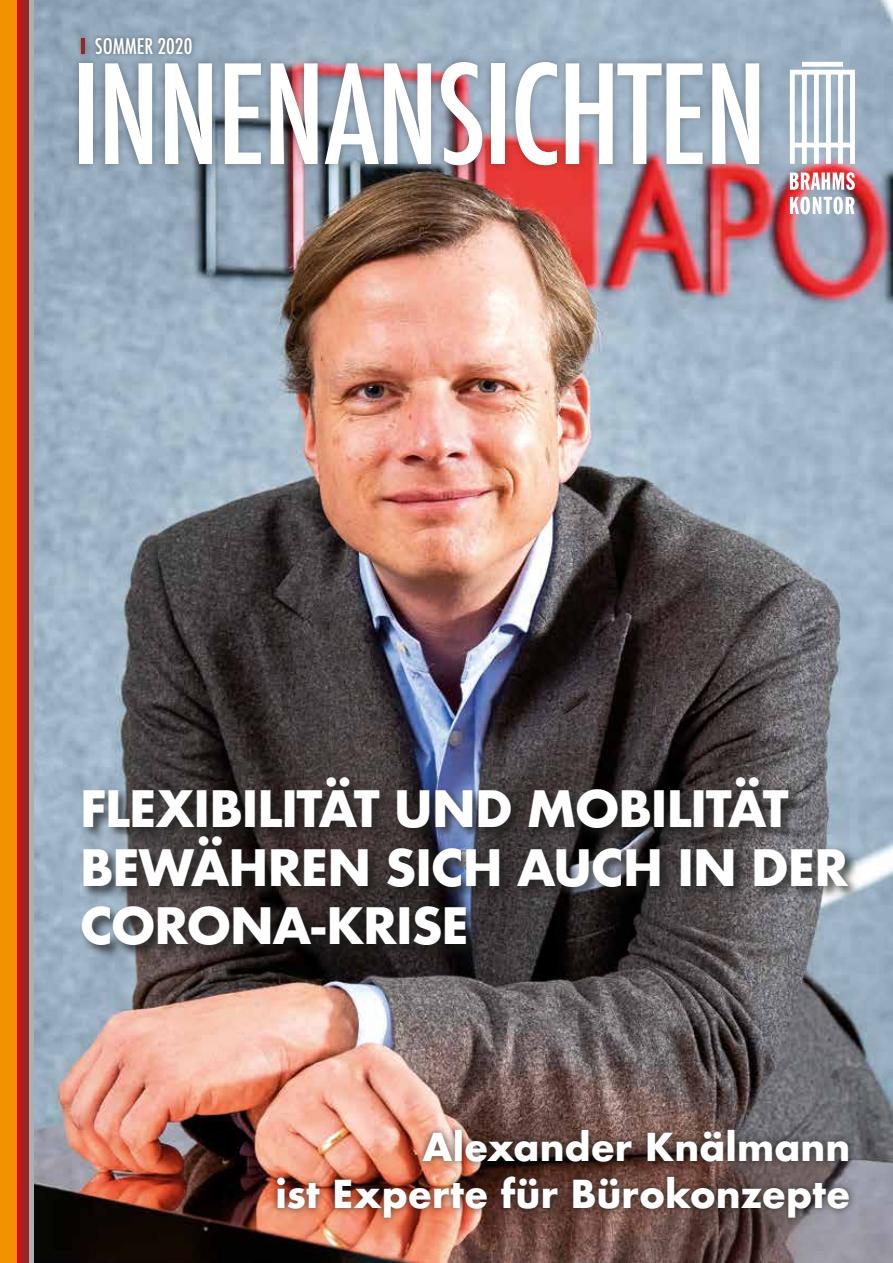
<style>
.page{position:relative;width:893px;height:1263px;background:#fff}
.page>*{position:absolute;margin:0;border:0;box-sizing:border-box;transform-origin:0 0}
.t1{font:500 condensed 133.5px "Futura";letter-spacing:-.02em;color:#fff}
.t2{font:700 48.75px/58.5px "Futura";letter-spacing:-.03em;color:#fff}
.t3{font:700 37.5px/46.2px "Futura";color:#fff;text-align:right}
.t4{font:500 condensed 21px "Futura";color:#fff}
</style>
<div class="page">
<img style="left:34px;top:0;width:859px;height:1263px">
<div style="left:80px;top:775px;width:781px;height:184px;background:#1d1d1b;opacity:.75"></div>
<div style="left:71px;top:54px;width:696px;height:119px;background:#1d1d1b;opacity:.36"></div>
<svg style="left:790px;top:62px;width:65px;height:102px"></svg>
<svg style="left:790px;top:197px;width:64px;height:17px"></svg>
<svg style="left:790px;top:172px;width:65px;height:18px"></svg>
<div style="left:77px;top:33px;width:119px;height:25px;background:#1d1d1b;opacity:.49"></div>
<hr style="left:81px;top:38px;width:3px;height:16px;background:#932825">
<div style="left:270px;top:1122px;width:586px;height:103px;background:#1d1d1b;opacity:.75"></div>
<div style="left:0;top:0;width:17px;height:1263px;background:#f39200"></div>
<hr style="left:17px;top:0;width:4px;height:1263px;background:#e30613">
<div style="left:21px;top:0;width:9px;height:1263px;background:#932825"></div>
<hr style="left:30px;top:0;width:4px;height:1263px;background:#acafb2">
<p class="t4" style="left:95px;top:32px;width:99px">SOMMER 2020</p>
<h1 class="t1" style="left:71px;top:29px;width:697px">INNENANSICHTEN</h1>
<p class="t2" style="left:80px;top:779px;width:770px">FLEXIBILITÄT UND MOBILITÄT<br>BEWÄHREN SICH AUCH IN DER<br>CORONA-KRISE</p>
<p class="t3" style="left:276px;top:1124px;width:576px">Alexander Knälmann<br>ist Experte für Bürokonzepte</p>
</div>
